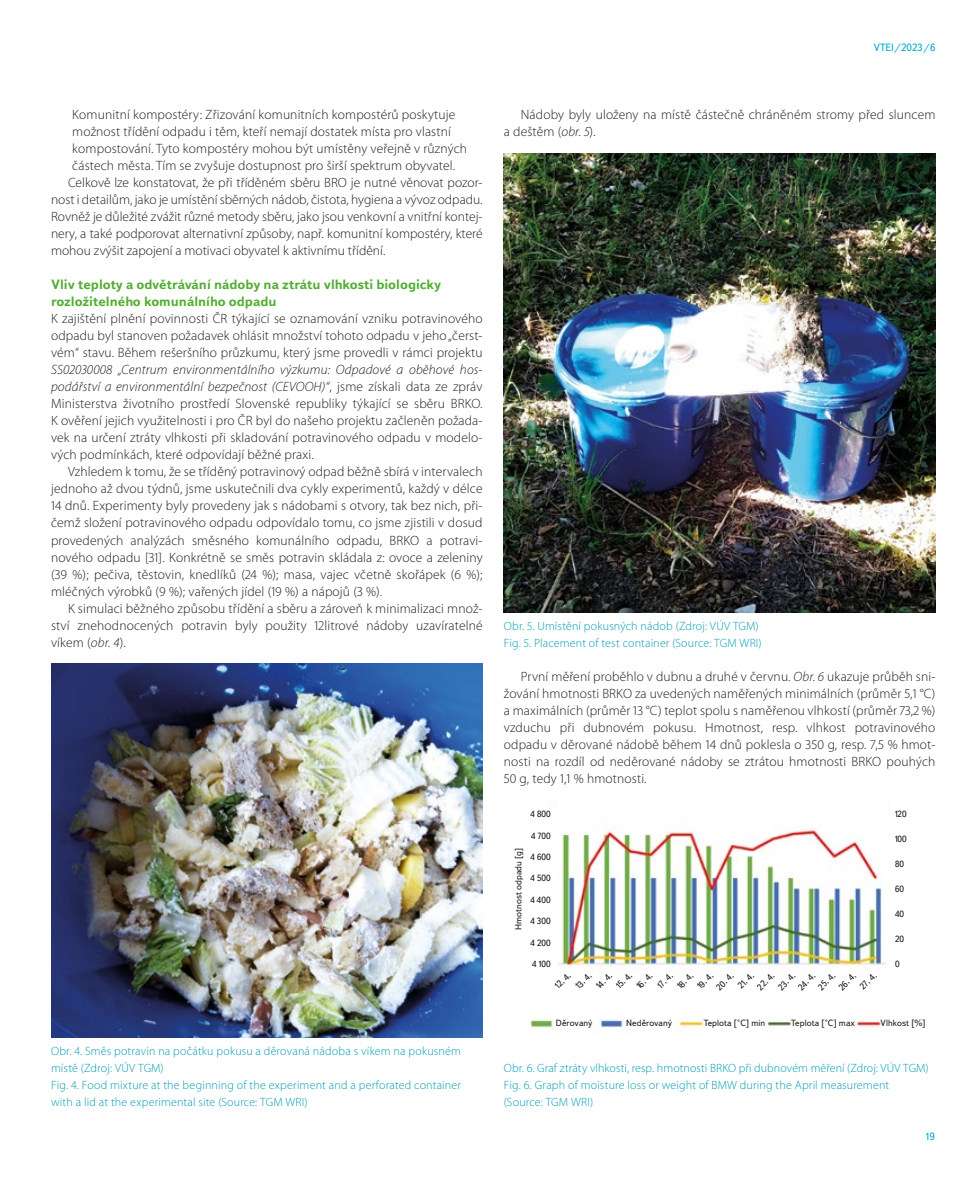
<style>
.page{position:relative;width:978px;height:1191px;background:#fff}
.page>*{position:absolute;margin:0;border:0;box-sizing:border-box;transform-origin:0 0}
.t1{font:300 13.5px/17px "Myriad Pro";letter-spacing:.01em;color:#1d1d1b;text-align:justify}
.t2{font:700 13.5px/17px "Textbook New";color:#52ae32}
.t3{font:300 12px/17px "Myriad Pro";letter-spacing:.015em;color:#009cb4}
.t4{font:10.5px "Textbook New";color:#00afcb}
.t5{font:9px "Textbook New";letter-spacing:.01em;color:#1d1d1b}
.s1{font-style:italic}
</style>
<div class="page">
<img style="left:51px;top:663px;width:432px;height:374px">
<img style="left:504px;top:153px;width:431px;height:459px">
<img style="left:529px;top:829px;width:357px;height:202px">
<p class="t4" style="left:874px;top:41px;width:63px">VTEI/2023/6</p>
<p class="t1" style="left:72px;top:106px;width:385px">Komunitní kompostéry: Zřizování komunitních kompostérů poskytuje</p>
<p class="t1" style="left:72px;top:123px;width:380px">možnost třídění odpadu i těm, kteří nemají dostatek místa pro vlastní</p>
<p class="t1" style="left:72px;top:140px;width:396px">kompostování. Tyto kompostéry mohou být umístěny veřejně v různých</p>
<p class="t1" style="left:72px;top:157px;width:384px">částech města. Tím se zvyšuje dostupnost pro širší spektrum obyvatel.</p>
<p class="t1" style="left:68px;top:174px;width:416px">Celkově lze konstatovat, že při tříděném sběru BRO je nutné věnovat pozor-</p>
<p class="t1" style="left:51px;top:191px;width:433px">nost i detailům, jako je umístění sběrných nádob, čistota, hygiena a vývoz odpadu.</p>
<p class="t1" style="left:51px;top:208px;width:433px">Rovněž je důležité zvážit různé metody sběru, jako jsou venkovní a vnitřní kontej-</p>
<p class="t1" style="left:51px;top:225px;width:433px">nery, a také podporovat alternativní způsoby, např. komunitní kompostéry, které</p>
<p class="t1" style="left:51px;top:242px;width:336px">mohou zvýšit zapojení a motivaci obyvatel k aktivnímu třídění.</p>
<p class="t2" style="left:51px;top:276px;width:392px">Vliv teploty a odvětrávání nádoby na ztrátu vlhkosti biologicky rozložitelného komunálního odpadu</p>
<p class="t1" style="left:51px;top:310px;width:433px">K zajištění plnění povinnosti ČR týkající se oznamování vzniku potravinového odpadu byl stanoven požadavek ohlásit množství tohoto odpadu v jeho „čerst&shy;vém“ stavu. Během rešeršního průzkumu, který jsme provedli v rámci projektu</p>
<p class="t1" style="left:51px;top:361px;width:433px"><span class="s1">SS02030008 „Centrum environmentálního výzkumu: Odpadové a oběhové hos&shy;podářství a environmentální bezpečnost (CEVOOH)“</span>, jsme získali data ze zpráv Ministerstva životního prostředí Slovenské republiky týkající se sběru BRKO.<br>K ověření jejich využitelnosti i pro ČR byl do našeho projektu začleněn požada&shy;vek na určení ztráty vlhkosti při skladování potravinového odpadu v modelo&shy;vých podmínkách, které odpovídají běžné praxi.</p>
<p class="t1" style="left:51px;top:463px;width:433px;text-indent:17px">Vzhledem k tomu, že se tříděný potravinový odpad běžně sbírá v intervalech jednoho až dvou týdnů, jsme uskutečnili dva cykly experimentů, každý v délce 14 dnů. Experimenty byly provedeny jak s nádobami s otvory, tak bez nich, při&shy;čemž složení potravinového odpadu odpovídalo tomu, co jsme zjistili v dosud provedených analýzách směsného komunálního odpadu, BRKO a potravi&shy;nového odpadu [31]. Konkrétně se směs potravin skládala z: ovoce a zeleniny (39 %); pečiva, těstovin, knedlíků (24 %); masa, vajec včetně skořápek (6 %); mléčných výrobků (9 %); vařených jídel (19 %) a nápojů (3 %).</p>
<p class="t1" style="left:51px;top:599px;width:433px;text-indent:17px">K simulaci běžného způsobu třídění a sběru a zároveň k minimalizaci množ&shy;ství znehodnocených potravin byly použity 12litrové nádoby uzavíratelné víkem (<span class="s1">obr. 4</span>).</p>
<p class="t3" style="left:51px;top:1042px;width:412px">Obr. 4. Směs potravin na počátku pokusu a děrovaná nádoba s víkem na pokusném místě (Zdroj: VÚV TGM)<br>Fig. 4. Food mixture at the beginning of the experiment and a perforated container with a lid at the experimental site (Source: TGM WRI)</p>
<p class="t1" style="left:504px;top:106px;width:433px;text-indent:17px">Nádoby byly uloženy na místě částečně chráněném stromy před sluncem a deštěm (<span class="s1">obr. 5</span>).</p>
<p class="t3" style="left:504px;top:617px;width:259px">Obr. 5. Umístění pokusných nádob (Zdroj: VÚV TGM)<br>Fig. 5. Placement of test container (Source: TGM WRI)</p>
<p class="t1" style="left:504px;top:667px;width:433px;text-indent:17px">První měření proběhlo v dubnu a druhé v červnu. <span class="s1">Obr. 6</span> ukazuje průběh sni&shy;žování hmotnosti BRKO za uvedených naměřených minimálních (průměr 5,1 °C) a maximálních (průměr 13 °C) teplot spolu s naměřenou vlhkostí (průměr 73,2 %) vzduchu při dubnovém pokusu. Hmotnost, resp. vlhkost potravinového odpadu v děrované nádobě během 14 dnů poklesla o 350 g, resp. 7,5 % hmot&shy;nosti na rozdíl od neděrované nádoby se ztrátou hmotnosti BRKO pouhých 50 g, tedy 1,1 % hmotnosti.</p>
<p class="t5" style="left:530px;top:808px;width:22px">4 800</p>
<p class="t5" style="left:531px;top:830px;width:21px">4 700</p>
<p class="t5" style="left:530px;top:851px;width:22px">4 600</p>
<p class="t5" style="left:530px;top:873px;width:22px">4 500</p>
<p class="t5" style="left:530px;top:894px;width:22px">4 400</p>
<p class="t5" style="left:530px;top:915px;width:22px">4 300</p>
<p class="t5" style="left:530px;top:937px;width:22px">4 200</p>
<p class="t5" style="left:532px;top:958px;width:20px">4 100</p>
<p class="t5" style="left:895px;top:808px;width:13px">120</p>
<p class="t5" style="left:895px;top:833px;width:13px">100</p>
<p class="t5" style="left:895px;top:858px;width:10px">80</p>
<p class="t5" style="left:895px;top:883px;width:10px">60</p>
<p class="t5" style="left:895px;top:908px;width:11px">40</p>
<p class="t5" style="left:895px;top:933px;width:10px">20</p>
<p class="t5" style="left:895px;top:958px;width:6px">0</p>
<p class="t5" style="left:513px;top:930px;width:84px;rotate:-90deg">Hmotnost odpadu [g]</p>
<p class="t5" style="left:552px;top:983px;width:20px;rotate:-45deg">12. 4.</p>
<p class="t5" style="left:573px;top:983px;width:20px;rotate:-45deg">13. 4.</p>
<p class="t5" style="left:594px;top:983px;width:20px;rotate:-45deg">14. 4.</p>
<p class="t5" style="left:614px;top:983px;width:20px;rotate:-45deg">15. 4.</p>
<p class="t5" style="left:634px;top:983px;width:20px;rotate:-45deg">16. 4.</p>
<p class="t5" style="left:655px;top:982px;width:19px;rotate:-45deg">17. 4.</p>
<p class="t5" style="left:675px;top:983px;width:20px;rotate:-45deg">18. 4.</p>
<p class="t5" style="left:695px;top:983px;width:20px;rotate:-45deg">19. 4.</p>
<p class="t5" style="left:714px;top:984px;width:22px;rotate:-45deg">20. 4.</p>
<p class="t5" style="left:736px;top:983px;width:20px;rotate:-45deg">21. 4.</p>
<p class="t5" style="left:755px;top:984px;width:22px;rotate:-45deg">22. 4.</p>
<p class="t5" style="left:776px;top:984px;width:22px;rotate:-45deg">23. 4.</p>
<p class="t5" style="left:796px;top:984px;width:22px;rotate:-45deg">24. 4.</p>
<p class="t5" style="left:816px;top:984px;width:22px;rotate:-45deg">25. 4.</p>
<p class="t5" style="left:836px;top:984px;width:22px;rotate:-45deg">26. 4.</p>
<p class="t5" style="left:857px;top:984px;width:21px;rotate:-45deg">27. 4.</p>
<p class="t5" style="left:704px;top:1017px;width:63px">Teplota [°C] min</p>
<p class="t5" style="left:791px;top:1017px;width:65px">Teplota [°C] max</p>
<p class="t5" style="left:881px;top:1017px;width:47px">Vlhkost [%]</p>
<p class="t3" style="left:504px;top:1059px;width:426px">Obr. 6. Graf ztráty vlhkosti, resp. hmotnosti BRKO při dubnovém měření (Zdroj: VÚV TGM)<br>Fig. 6. Graph of moisture loss or weight of BMW during the April measurement (Source: TGM WRI)</p>
<p class="t5" style="left:556px;top:1017px;width:38px">Děrovaný</p>
<p class="t5" style="left:626px;top:1017px;width:47px">Neděrovaný</p>
<p class="t4" style="left:925px;top:1130px;width:12px">19</p>
</div>
